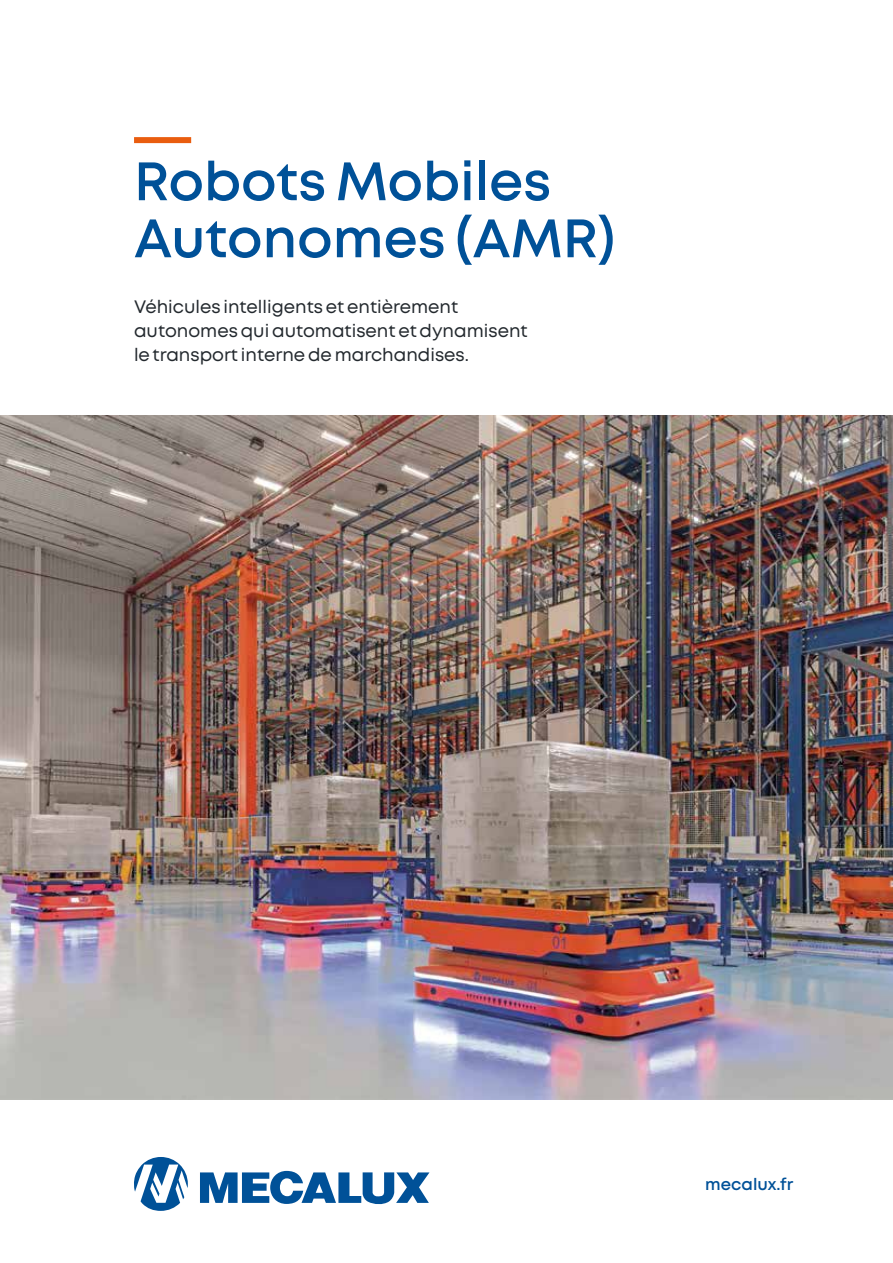
<style>
.page{position:relative;width:893px;height:1263px;background:#fff}
.page>*{position:absolute;margin:0;border:0;box-sizing:border-box;transform-origin:0 0}
.t1{font:600 54px/57px "Mont";color:#005198}
.t2{font:18px/24px "Mont";color:#23292e}
.t3{font:600 16.5px "Mont";color:#005198}
</style>
<div class="page">
<img style="left:0;top:415px;width:893px;height:684px">
<div style="left:134px;top:137px;width:57px;height:6px;background:#e95d0f"></div>
<svg style="left:134px;top:1157px;width:54px;height:54px"></svg>
<svg style="left:200px;top:1171px;width:229px;height:34px"></svg>
<h1 class="t1" style="left:134px;top:153px;width:483px">Robots Mobiles<br>Autonomes (AMR)</h1>
<p class="t2" style="left:134px;top:295px;width:395px">Véhicules intelligents et entièrement autonomes qui automatisent et dynamisent le transport interne de marchandises.</p>
<p class="t3" style="left:705px;top:1173px;width:90px">mecalux.fr</p>
</div>
